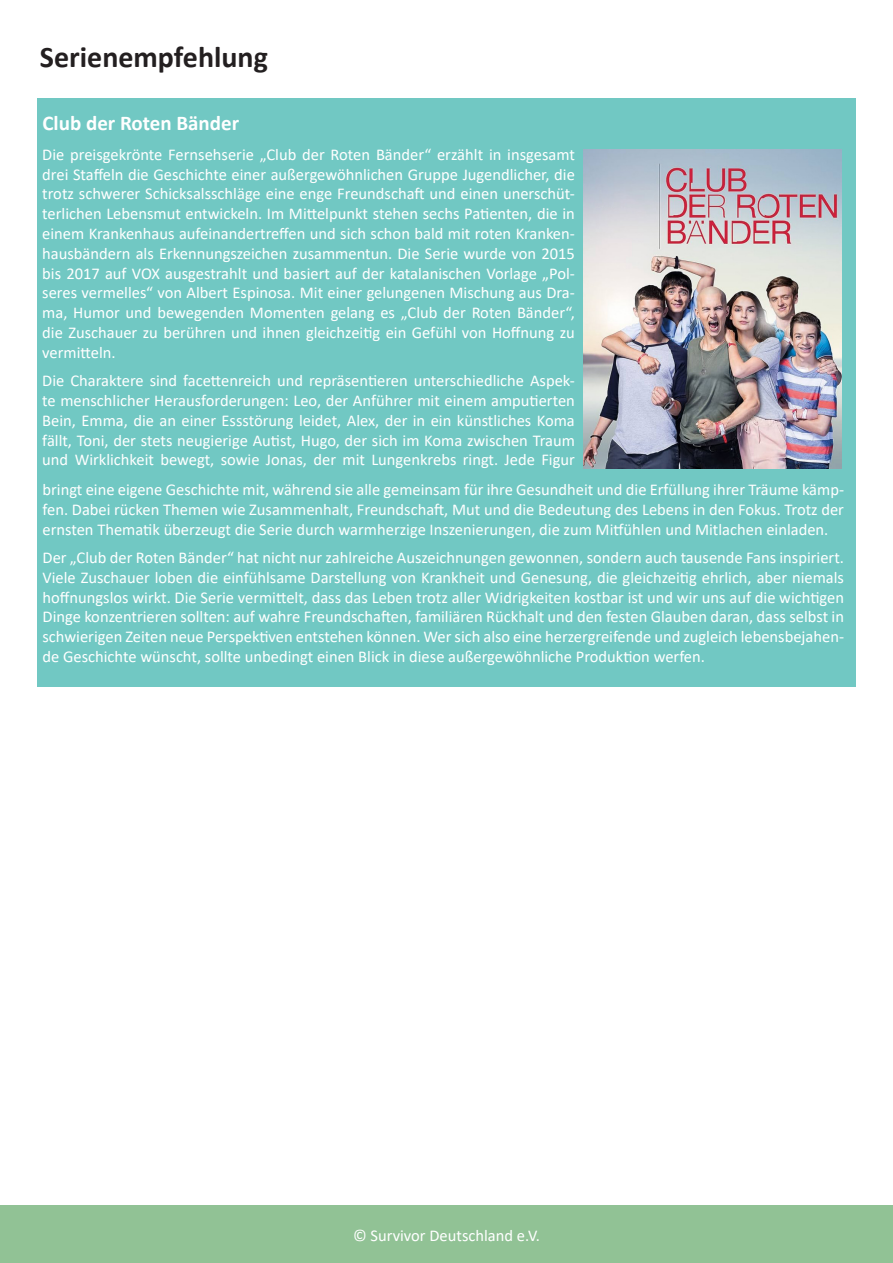
<style>
.page{position:relative;width:893px;height:1263px;background:#fff}
.page>*{position:absolute;margin:0;border:0;box-sizing:border-box;transform-origin:0 0}
.t1{font:700 30px "Calibri";color:#231f20}
.t2{font:700 21px "Calibri";color:#fff}
.t3{font:16.5px/19.8px "Calibri";color:#fff;text-align:justify}
</style>
<div class="page">
<div style="left:0;top:1205px;width:893px;height:58px;background:#91c295"></div>
<div style="left:37px;top:98px;width:819px;height:588px;background:#71c8c3"></div>
<img style="left:583px;top:149px;width:259px;height:319px">
<h1 class="t1" style="left:40px;top:36px;width:229px">Serienempfehlung</h1>
<p class="t2" style="left:43px;top:108px;width:198px">Club der Roten Bänder</p>
<p class="t3" style="left:42px;top:144px;width:534px">Die preisgekrönte Fernsehserie „Club der Roten Bänder“ erzählt in insgesamt drei Staffeln die Geschichte einer außergewöhnlichen Gruppe Jugendlicher, die trotz schwerer Schicksalsschläge eine enge Freundschaft und einen unerschüt&shy;terlichen Lebensmut entwickeln. Im Mittelpunkt stehen sechs Patienten, die in einem Krankenhaus aufeinandertreffen und sich schon bald mit roten Kranken&shy;hausbändern als Erkennungszeichen zusammentun. Die Serie wurde von 2015 bis 2017 auf VOX ausgestrahlt und basiert auf der katalanischen Vorlage „Pol&shy;seres vermelles“ von Albert Espinosa. Mit einer gelungenen Mischung aus Dra&shy;ma, Humor und bewegenden Momenten gelang es „Club der Roten Bänder“, die Zuschauer zu berühren und ihnen gleichzeitig ein Gefühl von Hoffnung zu vermitteln.</p>
<p class="t3" style="left:42px;top:370px;width:534px">Die Charaktere sind facettenreich und repräsentieren unterschiedliche Aspek&shy;te menschlicher Herausforderungen: Leo, der Anführer mit einem amputierten Bein, Emma, die an einer Essstörung leidet, Alex, der in ein künstliches Koma fällt, Toni, der stets neugierige Autist, Hugo, der sich im Koma zwischen Traum und Wirklichkeit bewegt, sowie Jonas, der mit Lungenkrebs ringt. Jede Figur</p>
<p class="t3" style="left:43px;top:479px;width:803px">bringt eine eigene Geschichte mit, während sie alle gemeinsam für ihre Gesundheit und die Erfüllung ihrer Träume kämp&shy;fen. Dabei rücken Themen wie Zusammenhalt, Freundschaft, Mut und die Bedeutung des Lebens in den Fokus. Trotz der ernsten Thematik überzeugt die Serie durch warmherzige Inszenierungen, die zum Mitfühlen und Mitlachen einladen.</p>
<p class="t3" style="left:43px;top:547px;width:803px">Der „Club der Roten Bänder“ hat nicht nur zahlreiche Auszeichnungen gewonnen, sondern auch tausende Fans inspiriert.<br>Viele Zuschauer loben die einfühlsame Darstellung von Krankheit und Genesung, die gleichzeitig ehrlich, aber niemals hoffnungslos wirkt. Die Serie vermittelt, dass das Leben trotz aller Widrigkeiten kostbar ist und wir uns auf die wichtigen Dinge konzentrieren sollten: auf wahre Freundschaften, familiären Rückhalt und den festen Glauben daran, dass selbst in schwierigen Zeiten neue Perspektiven entstehen können. Wer sich also eine herzergreifende und zugleich lebensbejahen&shy;de Geschichte wünscht, sollte unbedingt einen Blick in diese außergewöhnliche Produktion werfen.</p>
<p class="t3" style="left:353px;top:1225px;width:188px">© Survivor Deutschland e.V.</p>
</div>
